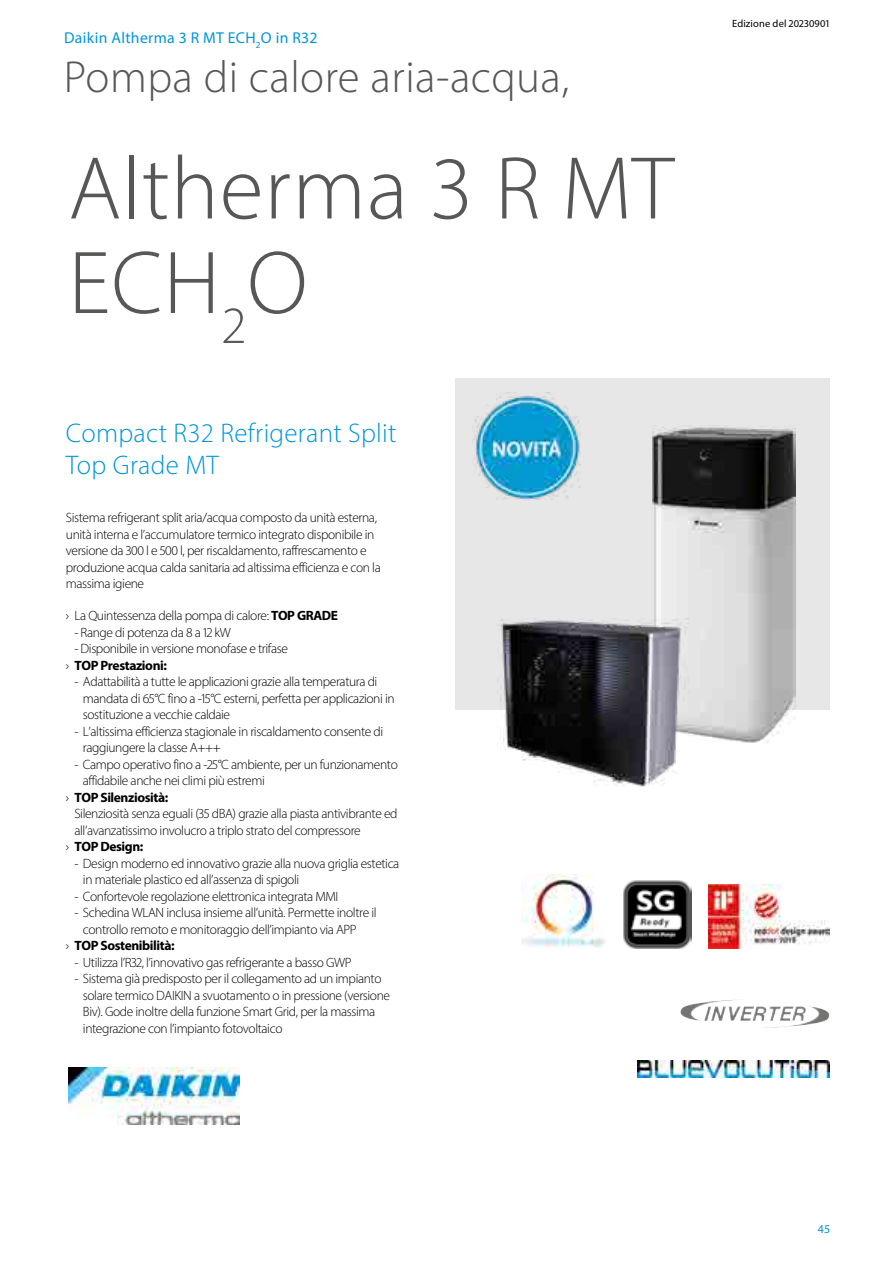
<style>
.page{position:relative;width:893px;height:1263px;background:#fff}
.page>*{position:absolute;margin:0;border:0;box-sizing:border-box;transform-origin:0 0}
.t1{font:300 90px/94.5px "Myriad Pro";letter-spacing:.01em;color:#575756}
.t2{font:300 45px "Myriad Pro";letter-spacing:.01em;color:#575756}
.t3{font:300 27px/31.5px "Myriad Pro";letter-spacing:.01em;color:#0095db}
.t4{font:15.75px "Myriad Pro";letter-spacing:.02em;color:#0095db}
.t5{font:300 13.5px/16.5px "Myriad Pro";letter-spacing:-.03em;color:#000}
.t6{font:700 13.5px "Myriad Pro";letter-spacing:-.03em;color:#000}
.t7{font:12px "Myriad Pro";color:#0095db}
.t8{font:10.5px "Myriad Pro";letter-spacing:.015em;color:#000}
.s1{font-weight:700}
.s2{font-weight:300}
</style>
<div class="page">
<div style="left:456px;top:378px;width:374px;height:332px;background:#e7e7e7"></div>
<img style="left:522px;top:875px;width:83px;height:73px">
<img style="left:623px;top:880px;width:68px;height:68px">
<img style="left:708px;top:884px;width:121px;height:64px">
<img style="left:680px;top:1000px;width:60px;height:21px">
<img style="left:638px;top:1060px;width:191px;height:17px">
<img style="left:68px;top:1067px;width:171px;height:57px">
<img style="left:652px;top:425px;width:144px;height:121px">
<img style="left:455px;top:546px;width:341px;height:241px">
<img style="left:473px;top:392px;width:107px;height:108px">
<p class="t4" style="left:64px;top:28px;width:255px">Daikin Altherma 3 R MT ECH<sub>2</sub>O in R32</p>
<h2 class="t2" style="left:64px;top:50px;width:507px">Pompa di calore aria-acqua,</h2>
<h1 class="t1" style="left:68px;top:140px;width:607px">Altherma 3 R MT<br>ECH<sub>2</sub>O</h1>
<h3 class="t3" style="left:66px;top:417px;width:332px">Compact R32 Refrigerant Split<br>Top Grade MT</h3>
<p class="t5" style="left:66px;top:509px;width:316px">Sistema refrigerant split aria/acqua composto da unità esterna, unità interna e l’accumulatore termico integrato disponibile in versione da 300 l e 500 l, per riscaldamento, raffrescamento e produzione acqua calda sanitaria ad altissima efficienza e con la massima igiene</p>
<p class="t5" style="left:66px;top:607px;width:274px">› La Quintessenza della pompa di calore: <span class="s1">TOP GRADE</span></p>
<p class="t5" style="left:74px;top:624px;width:158px">- Range di potenza da 8 a 12 kW</p>
<p class="t5" style="left:66px;top:640px;width:224px;text-indent:9px">- Disponibile in versione monofase e trifase › <span class="s1">TOP Prestazioni:</span></p>
<p class="t5" style="left:83px;top:673px;width:313px;text-indent:-9px">- Adattabilità a tutte le applicazioni grazie alla temperatura di mandata di 65°C fino a -15°C esterni, perfetta per applicazioni in sostituzione a vecchie caldaie</p>
<p class="t5" style="left:83px;top:723px;width:302px;text-indent:-9px">- L’altissima efficienza stagionale in riscaldamento consente di raggiungere la classe A+++</p>
<p class="t5" style="left:74px;top:756px;width:325px">- Campo operativo fino a -25°C ambiente, per un funzionamento</p>
<p class="t5" style="left:83px;top:772px;width:183px">affidabile anche nei climi più estremi</p>
<p class="t6" style="left:66px;top:788px;width:104px"><span class="s2">›</span> TOP Silenziosità:</p>
<p class="t5" style="left:74px;top:805px;width:325px">Silenziosità senza eguali (35 dBA) grazie alla piasta antivibrante ed</p>
<p class="t5" style="left:74px;top:822px;width:288px">all’avanzatissimo involucro a triplo strato del compressore</p>
<p class="t6" style="left:66px;top:838px;width:79px"><span class="s2">›</span> TOP Design:</p>
<p class="t5" style="left:83px;top:855px;width:318px;text-indent:-9px">- Design moderno ed innovativo grazie alla nuova griglia estetica in materiale plastico ed all’assenza di spigoli</p>
<p class="t5" style="left:74px;top:888px;width:266px">- Confortevole regolazione elettronica integrata MMI</p>
<p class="t5" style="left:74px;top:904px;width:304px">- Schedina WLAN inclusa insieme all’unità. Permette inoltre il</p>
<p class="t5" style="left:83px;top:921px;width:275px">controllo remoto e monitoraggio dell’impianto via APP</p>
<p class="t6" style="left:66px;top:937px;width:110px"><span class="s2">›</span> TOP Sostenibilità:</p>
<p class="t5" style="left:74px;top:954px;width:279px">- Utilizza l’R32, l’innovativo gas refrigerante a basso GWP</p>
<p class="t5" style="left:83px;top:970px;width:309px;text-indent:-9px">- Sistema già predisposto per il collegamento ad un impianto solare termico DAIKIN a svuotamento o in pressione (versione Biv). Gode inoltre della funzione Smart Grid, per la massima integrazione con l’impianto fotovoltaico</p>
<p class="t8" style="left:732px;top:17px;width:99px">Edizione del 20230901</p>
<p class="t7" style="left:818px;top:1221px;width:14px">45</p>
</div>
